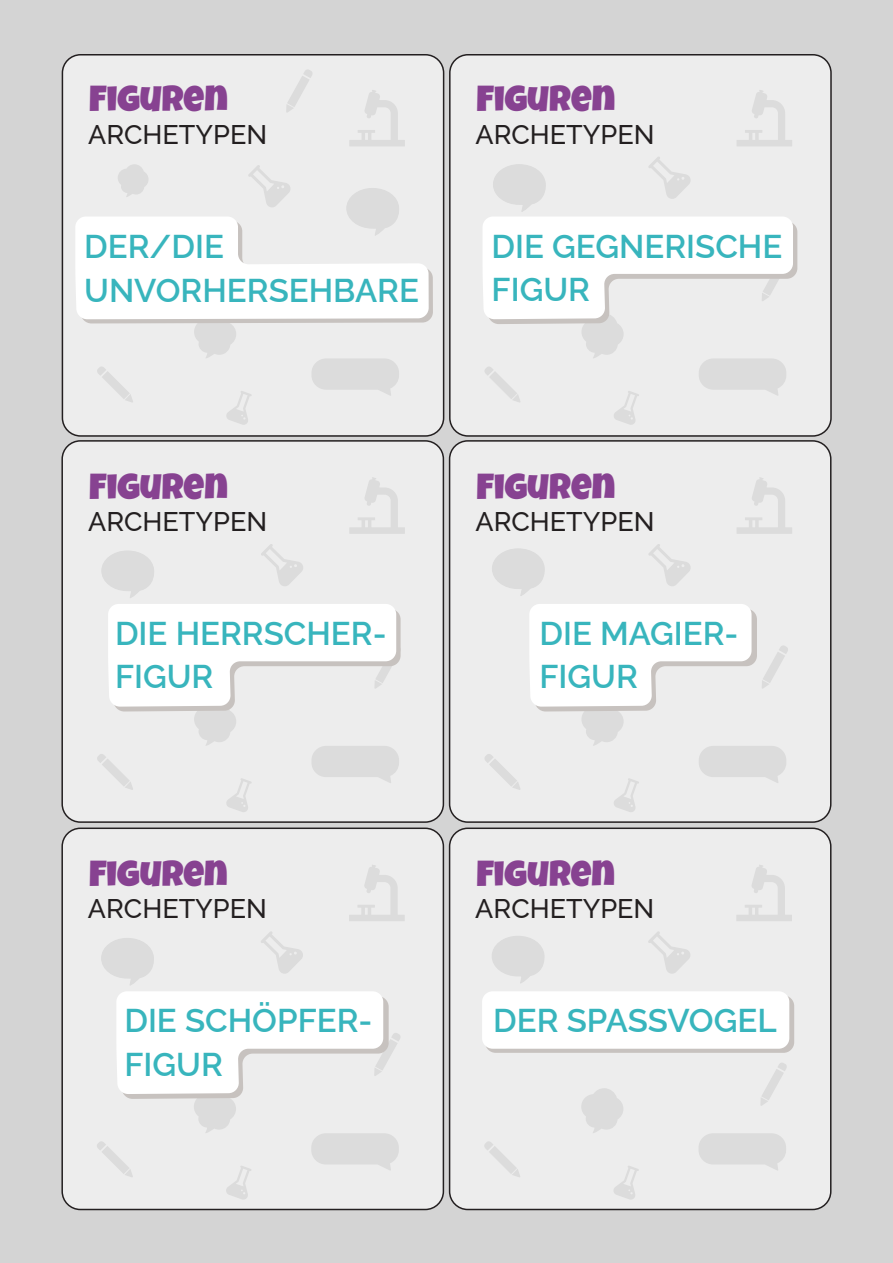
<style>
.page{position:relative;width:893px;height:1263px;background:#d4d4d4}
.page>*{position:absolute;margin:0;border:0;box-sizing:border-box;transform-origin:0 0}
.t1{font:36px "Luckiest Guy";color:#874291}
.t2{font:600 33px/43.5px "Raleway";color:#38b5bd}
.t3{font:500 27px "Raleway";color:#231f20}
</style>
<div class="page">
<div style="left:62px;top:441px;width:381px;height:381px;background:#ededed;border-radius:18px"></div>
<div style="left:61px;top:440px;width:383px;height:383px;border:2px solid #231f20;border-radius:18px"></div>
<div style="left:450px;top:441px;width:381px;height:381px;background:#ededed;border-radius:18px"></div>
<div style="left:449px;top:440px;width:382px;height:383px;border:2px solid #231f20;border-radius:18px"></div>
<div style="left:62px;top:828px;width:381px;height:381px;background:#ededed;border-radius:18px"></div>
<div style="left:61px;top:827px;width:383px;height:383px;border:2px solid #231f20;border-radius:18px"></div>
<div style="left:450px;top:828px;width:381px;height:381px;background:#ededed;border-radius:18px"></div>
<div style="left:449px;top:827px;width:382px;height:383px;border:2px solid #231f20;border-radius:18px"></div>
<div style="left:62px;top:55px;width:382px;height:381px;background:#ededed;border-radius:18px"></div>
<div style="left:62px;top:54px;width:382px;height:383px;border:2px solid #231f20;border-radius:18px"></div>
<div style="left:450px;top:55px;width:381px;height:381px;background:#ededed;border-radius:18px"></div>
<div style="left:449px;top:54px;width:383px;height:383px;border:2px solid #231f20;border-radius:18px"></div>
<svg style="left:286px;top:70px;width:26px;height:42px"></svg>
<svg style="left:649px;top:544px;width:42px;height:42px"></svg>
<svg style="left:492px;top:548px;width:53px;height:48px"></svg>
<svg style="left:485px;top:754px;width:35px;height:36px"></svg>
<svg style="left:349px;top:90px;width:56px;height:56px"></svg>
<svg style="left:737px;top:90px;width:55px;height:56px"></svg>
<svg style="left:349px;top:477px;width:56px;height:57px"></svg>
<svg style="left:737px;top:477px;width:55px;height:57px"></svg>
<svg style="left:97px;top:544px;width:304px;height:268px"></svg>
<svg style="left:483px;top:157px;width:314px;height:268px"></svg>
<svg style="left:529px;top:604px;width:259px;height:208px"></svg>
<svg style="left:75px;top:164px;width:358px;height:261px"></svg>
<svg style="left:761px;top:1063px;width:26px;height:43px"></svg>
<svg style="left:648px;top:931px;width:42px;height:43px"></svg>
<svg style="left:492px;top:936px;width:52px;height:47px"></svg>
<svg style="left:484px;top:1141px;width:36px;height:36px"></svg>
<svg style="left:581px;top:1088px;width:42px;height:45px"></svg>
<svg style="left:699px;top:1133px;width:87px;height:37px"></svg>
<svg style="left:349px;top:865px;width:56px;height:56px"></svg>
<svg style="left:736px;top:865px;width:56px;height:56px"></svg>
<svg style="left:97px;top:932px;width:303px;height:267px"></svg>
<svg style="left:614px;top:1166px;width:25px;height:34px"></svg>
<div style="left:485px;top:995px;width:309px;height:58px;background:#c7c2bf;border-radius:11px"></div>
<div style="left:482px;top:991px;width:307px;height:58px;background:#fff;border-radius:11px"></div>
<p class="t1" style="left:89px;top:75px;width:140px">FIGUREN</p>
<p class="t1" style="left:477px;top:75px;width:140px">FIGUREN</p>
<p class="t3" style="left:88px;top:112px;width:180px">ARCHETYPEN</p>
<p class="t3" style="left:475px;top:112px;width:180px">ARCHETYPEN</p>
<p class="t2" style="left:84px;top:221px;width:336px">DER/DIE<br>UNVORHERSEHBARE</p>
<p class="t2" style="left:492px;top:220px;width:292px">DIE GEGNERISCHE<br>FIGUR</p>
<p class="t1" style="left:89px;top:463px;width:140px">FIGUREN</p>
<p class="t1" style="left:477px;top:463px;width:140px">FIGUREN</p>
<p class="t3" style="left:88px;top:500px;width:180px">ARCHETYPEN</p>
<p class="t3" style="left:475px;top:500px;width:180px">ARCHETYPEN</p>
<p class="t2" style="left:115px;top:608px;width:273px">DIE HERRSCHER-<br>FIGUR</p>
<p class="t2" style="left:539px;top:608px;width:201px">DIE MAGIER-<br>FIGUR</p>
<p class="t1" style="left:89px;top:850px;width:140px">FIGUREN</p>
<p class="t1" style="left:476px;top:850px;width:140px">FIGUREN</p>
<p class="t3" style="left:88px;top:887px;width:180px">ARCHETYPEN</p>
<p class="t3" style="left:475px;top:887px;width:180px">ARCHETYPEN</p>
<p class="t2" style="left:124px;top:995px;width:249px">DIE SCHÖPFER-<br>FIGUR</p>
<p class="t2" style="left:493px;top:995px;width:285px">DER SPASSVOGEL</p>
</div>
